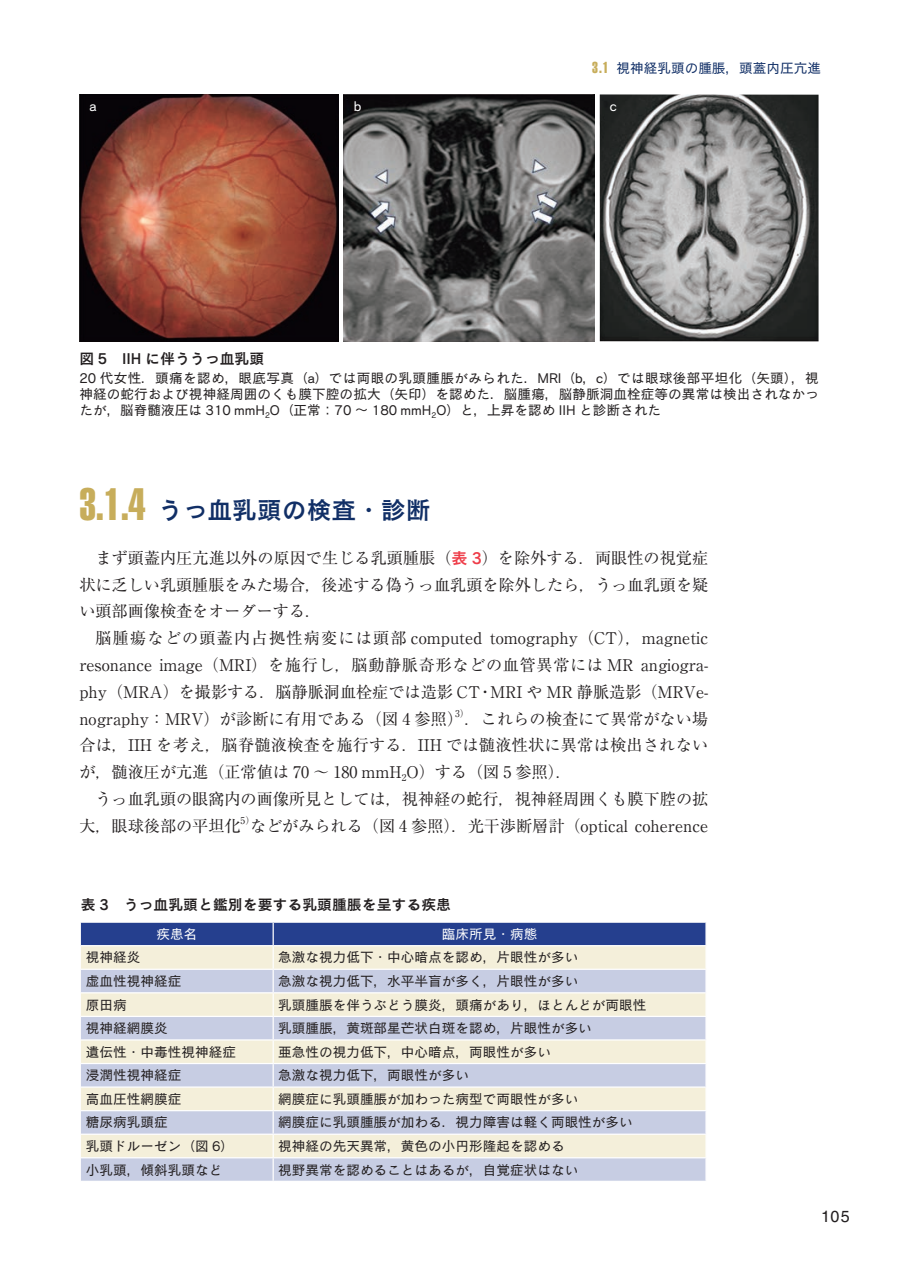
<style>
.page{position:relative;width:903px;height:1275px;background:#fff}
.page>*{position:absolute;margin:0;border:0;box-sizing:border-box;transform-origin:0 0}
.t1{font:24.85px "Cezanne Pro DB";color:#112f66}
.t2{font:16.1px/26.8px "Ryumin Pr 6";color:#231f20;text-align:justify}
.t3{font:16.1px "Helvetica LT Std";color:#231f20}
.t4{font:14.88px "Cezanne Pro DB";color:#231f20}
.t5{font:13.65px/16.1px "Cezanne Pro M";color:#231f20;text-align:justify}
.t6{font:13.65px "Cezanne Pro M";color:#112f66}
.t7{font:13.65px "Cezanne Pro M";color:#fff}
.t8{font:9.45px "Ryumin Pr 6";color:#231f20}
.s1{font-family:"Helvetica LT Std Extra Comp";font-size:15.75px;color:#c7ad5b}
.s2{font-family:"Helvetica LT Std Extra Comp";font-size:44.62px;color:#c7ad5b}
.s3{font-family:"Cezanne Pro DB";color:#ee3d49}
</style>
<div class="page">
<svg style="left:81px;top:923px;width:625px;height:258px;background:#cfd2d9"></svg>
<hr style="left:705px;top:946px;width:2px;height:23px;background:#fff">
<hr style="left:705px;top:970px;width:2px;height:22px;background:#fff">
<hr style="left:705px;top:993px;width:2px;height:23px;background:#fff">
<hr style="left:705px;top:1017px;width:2px;height:22px;background:#fff">
<hr style="left:705px;top:1040px;width:2px;height:23px;background:#fff">
<hr style="left:705px;top:1064px;width:2px;height:22px;background:#fff">
<hr style="left:705px;top:1088px;width:2px;height:22px;background:#fff">
<hr style="left:705px;top:1111px;width:2px;height:23px;background:#fff">
<hr style="left:705px;top:1135px;width:2px;height:22px;background:#fff">
<hr style="left:705px;top:1158px;width:2px;height:23px;background:#fff">
<hr style="left:705px;top:923px;width:2px;height:22px;background:#fff">
<hr style="left:81px;top:945px;width:192px;height:1px;background:#fff">
<hr style="left:273px;top:945px;width:434px;height:1px;background:#fff">
<img style="left:79px;top:94px;width:260px;height:247px">
<img style="left:344px;top:94px;width:251px;height:247px">
<img style="left:600px;top:94px;width:218px;height:248px">
<p class="t6" style="left:592px;top:59px;width:230px"><span class="s1">3.1</span> 視神経乳頭の腫脹，頭蓋内圧亢進</p>
<p class="t7" style="left:89px;top:98px;width:9px">a</p>
<p class="t7" style="left:354px;top:98px;width:9px">b</p>
<p class="t7" style="left:610px;top:98px;width:8px">c</p>
<p class="t4" style="left:79px;top:349px;width:186px">図 5　IIH に伴ううっ血乳頭</p>
<p class="t5" style="left:79px;top:370px;width:741px">20 代女性．頭痛を認め，眼底写真（a）では両眼の乳頭腫脹がみられた．MRI（b，c）では眼球後部平坦化（矢頭），視神経の蛇行および視神経周囲のくも膜下腔の拡大（矢印）を認めた．脳腫瘍，脳静脈洞血栓症等の異常は検出されなかったが，脳脊髄液圧は 310 mmH<sub>2</sub>O（正常：70 ～ 180 mmH<sub>2</sub>O）と，上昇を認め IIH と診断された</p>
<h1 class="t1" style="left:79px;top:495px;width:353px"><span class="s2">3.1.4</span> うっ血乳頭の検査・診断</h1>
<p class="t2" style="left:79px;top:544px;width:630px;text-indent:16px">まず頭蓋内圧亢進以外の原因で生じる乳頭腫脹（<span class="s3">表 3</span>）を除外する．両眼性の視覚症状に乏しい乳頭腫脹をみた場合，後述する偽うっ血乳頭を除外したら，うっ血乳頭を疑い頭部画像検査をオーダーする．</p>
<p class="t2" style="left:79px;top:624px;width:630px;text-indent:16px">脳腫瘍などの頭蓋内占拠性病変には頭部 computed tomography（CT），magnetic resonance image（MRI）を施行し，脳動静脈奇形などの血管異常には MR angiogra&shy;phy（MRA）を撮影する．脳静脈洞血栓症では造影 CT・MRI や MR 静脈造影（MRVe&shy;nography：MRV）が診断に有用である（図 4 参照）．これらの検査にて異常がない場</p>
<p class="t8" style="left:455px;top:706px;width:16px">3）</p>
<p class="t2" style="left:79px;top:731px;width:630px">合は，IIH を考え，脳脊髄液検査を施行する．IIH では髄液性状に異常は検出されないが，髄液圧が亢進（正常値は 70 ～ 180 mmH<sub>2</sub>O）する（図 5 参照）．</p>
<p class="t2" style="left:79px;top:785px;width:630px;text-indent:16px">うっ血乳頭の眼窩内の画像所見としては，視神経の蛇行，視神経周囲くも膜下腔の拡大，眼球後部の平坦化</p>
<p class="t8" style="left:241px;top:813px;width:16px">5）</p>
<p class="t2" style="left:250px;top:811px;width:460px">などがみられる（図 4 参照）．光干渉断層計（optical coherence</p>
<p class="t4" style="left:81px;top:895px;width:372px">表 3　うっ血乳頭と鑑別を要する乳頭腫脹を呈する疾患</p>
<p class="t7" style="left:157px;top:925px;width:42px">疾患名</p>
<p class="t7" style="left:442px;top:925px;width:97px">臨床所見・病態</p>
<p class="t5" style="left:86px;top:949px;width:56px">視神経炎</p>
<p class="t5" style="left:278px;top:949px;width:302px">急激な視力低下・中心暗点を認め，片眼性が多い</p>
<p class="t5" style="left:86px;top:972px;width:97px">虚血性視神経症</p>
<p class="t5" style="left:278px;top:972px;width:302px">急激な視力低下，水平半盲が多く，片眼性が多い</p>
<p class="t5" style="left:86px;top:996px;width:42px">原田病</p>
<p class="t5" style="left:278px;top:996px;width:370px">乳頭腫脹を伴うぶどう膜炎，頭痛があり，ほとんどが両眼性</p>
<p class="t5" style="left:86px;top:1020px;width:83px">視神経網膜炎</p>
<p class="t5" style="left:278px;top:1020px;width:315px">乳頭腫脹，黄斑部星芒状白斑を認め，片眼性が多い</p>
<p class="t5" style="left:86px;top:1043px;width:152px">遺伝性・中毒性視神経症</p>
<p class="t5" style="left:278px;top:1043px;width:274px">亜急性の視力低下，中心暗点，両眼性が多い</p>
<p class="t5" style="left:86px;top:1067px;width:97px">浸潤性視神経症</p>
<p class="t5" style="left:278px;top:1067px;width:192px">急激な視力低下，両眼性が多い</p>
<p class="t5" style="left:86px;top:1090px;width:97px">高血圧性網膜症</p>
<p class="t5" style="left:278px;top:1090px;width:302px">網膜症に乳頭腫脹が加わった病型で両眼性が多い</p>
<p class="t5" style="left:86px;top:1114px;width:83px">糖尿病乳頭症</p>
<p class="t5" style="left:278px;top:1114px;width:356px">網膜症に乳頭腫脹が加わる．視力障害は軽く両眼性が多い</p>
<p class="t5" style="left:86px;top:1137px;width:150px">乳頭ドルーゼン（図 6）</p>
<p class="t5" style="left:278px;top:1137px;width:288px">視神経の先天異常，黄色の小円形隆起を認める</p>
<p class="t5" style="left:86px;top:1161px;width:138px">小乳頭，傾斜乳頭など</p>
<p class="t5" style="left:278px;top:1161px;width:302px">視野異常を認めることはあるが，自覚症状はない</p>
<p class="t3" style="left:821px;top:1207px;width:30px">105</p>
</div>
